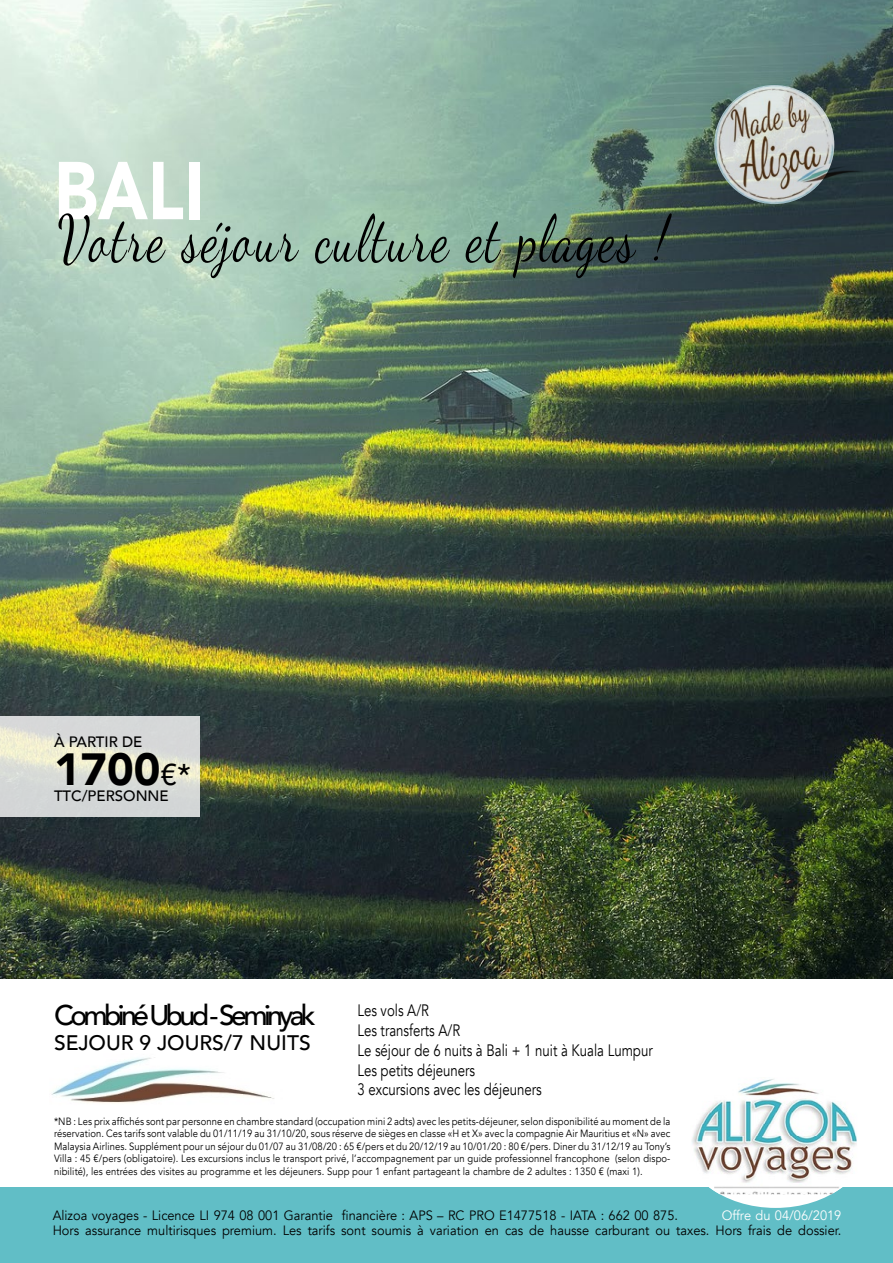
<style>
.page{position:relative;width:893px;height:1263px;background:#fff}
.page>*{position:absolute;margin:0;border:0;box-sizing:border-box;transform-origin:0 0}
.t1{font:900 81px "Avenir";color:#fff;scale:.83 1}
.t2{font:64.8px "Dancing Script OT";letter-spacing:.04em;color:#000;scale:.77 1}
.t3{font:900 45px "Avenir";color:#000}
.t4{font:500 28.5px "Avenir";letter-spacing:-.13em;color:#000}
.t5{font:500 21px "Avenir";color:#000}
.t6{font:16.5px/19.8px "Avenir";color:#000;scale:.8 1}
.t7{font:500 15px "Avenir";color:#000}
.t8{font:13.5px "Avenir";color:#000;scale:.95 1}
.t9{font:13.5px "Avenir";color:#fff;scale:.95 1}
.t10{font:10.5px/12.6px "Avenir";letter-spacing:.01em;color:#000;text-align:justify;scale:.9 1}
.s1{font-weight:500;font-size:30px}
</style>
<div class="page">
<div style="left:0;top:1187px;width:893px;height:76px;background:#61bec6"></div>
<img style="left:0;top:0;width:893px;height:978px">
<div style="left:681px;top:1067px;width:189px;height:141px;background:#fff;border-radius:50%"></div>
<img style="left:692px;top:1079px;width:165px;height:115px">
<svg style="left:0;top:716px;width:200px;height:100px;fill:#d7d9d7"></svg>
<img style="left:51px;top:1057px;width:223px;height:46px">
<img style="left:711px;top:83px;width:151px;height:122px">
<h1 class="t1" style="left:54px;top:122px;width:182px">BALI</h1>
<h2 class="t2" style="left:58px;top:200px;width:798px">Votre séjour culture et plages !</h2>
<h3 class="t7" style="left:54px;top:729px;width:90px">À PARTIR DE</h3>
<h3 class="t3" style="left:54px;top:730px;width:139px">1700<span class="s1">€*</span></h3>
<h3 class="t7" style="left:54px;top:783px;width:116px">TTC/PERSONNE</h3>
<h3 class="t4" style="left:54px;top:991px;width:263px">COMBINÉ UBUD -SEMINYAK</h3>
<h3 class="t5" style="left:54px;top:1025px;width:258px">SEJOU R 9 JOU RS/7 NU ITS</h3>
<h3 class="t6" style="left:357px;top:1001px;width:371px">Les vols A/R<br>Les transferts A/R<br>Le séjour de 6 nuits à Bali + 1 nuit à Kuala Lumpur<br>Les petits déjeuners<br>3 excursions avec les déjeuners</h3>
<p class="t10" style="left:54px;top:1115px;width:686px">*NB : Les prix affichés sont par personne en chambre standard (occupation mini 2 adts) avec les petits-déjeuner, selon disponibilité au moment de la réservation. Ces tarifs sont valable du 01/11/19 au 31/10/20, sous réserve de sièges en classe «H et X» avec la compagnie Air Mauritius et «N» avec Malaysia Airlines. Supplément pour un séjour du 01/07 au 31/08/20 : 65 €/pers et du 20/12/19 au 10/01/20 : 80 €/pers. Diner du 31/12/19 au Tony’s Villa : 45 €/pers (obligatoire). Les excursions inclus le transport privé, l’accompagnement par un guide professionnel francophone (selon dispo&shy;nibilité), les entrées des visites au programme et les déjeuners. Supp pour 1 enfant partageant la chambre de 2 adultes : 1350 € (maxi 1).</p>
<p class="t8" style="left:53px;top:1207px;width:660px">Alizoa voyages - Licence LI 974 08 001 Garantie financière : APS – RC PRO E1477518 - IATA : 662 00 875.</p>
<p class="t9" style="left:722px;top:1207px;width:127px">Offre du 04/06/2019</p>
<p class="t8" style="left:53px;top:1222px;width:832px">Hors assurance multirisques premium. Les tarifs sont soumis à variation en cas de hausse carburant ou taxes. Hors frais de dossier.</p>
</div>
